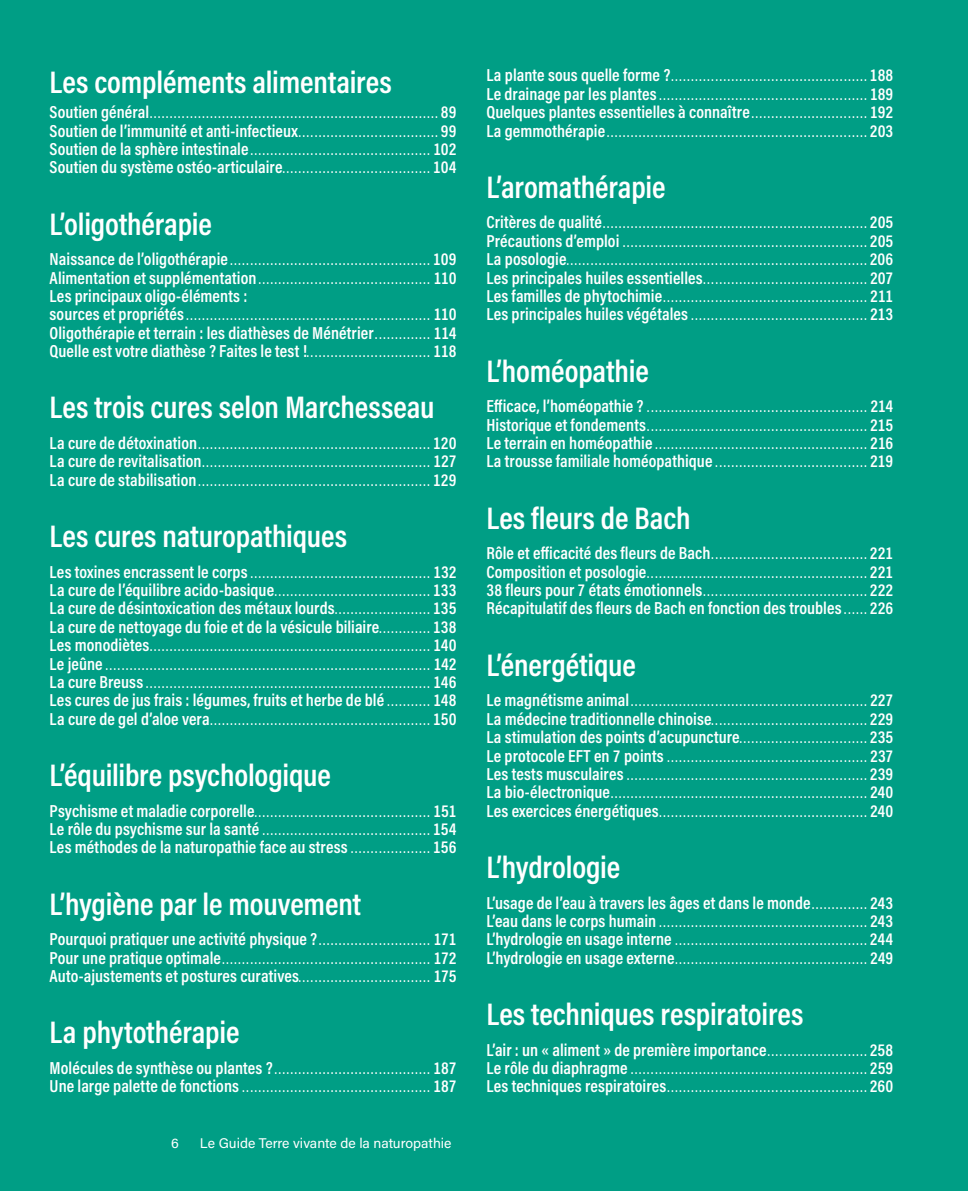
<style>
.page{position:relative;width:968px;height:1191px;background:#fff}
.page>*{position:absolute;margin:0;border:0;box-sizing:border-box;transform-origin:0 0}
.t1{font:600 31.5px "Acumin Pro Cond";letter-spacing:-.005em;color:#fff}
.t2{font:600 17.5px/18.4px "Acumin Pro Cond";letter-spacing:.005em;color:#fff}
.t3{font:14px "Acumin Pro";color:#fff}
.t4{font:600 12.25px/18.4px "Acumin Pro Cond";color:#fff}
.s1{font-size:17.5px}
.s2{font-size:12.25px}
</style>
<div class="page">
<div style="left:0;top:0;width:967px;height:1191px;background:#009e85"></div>
<h1 class="t1" style="left:50px;top:61px;width:343px">Les compléments alimentaires</h1>
<p class="t4" style="left:50px;top:104px;width:408px"><span class="s1">Soutien général</span>........................................................................<span class="s1">89</span></p>
<h2 class="t2" style="left:50px;top:121px;width:408px">Soutien de l’immunité et anti-infectieux<span class="s2">...................................</span>99</h2>
<p class="t4" style="left:50px;top:141px;width:408px"><span class="s1">Soutien de la sphère intestinale</span>............................................. <span class="s1">102<br>Soutien du système ostéo-articulaire</span>..................................... <span class="s1">104</span></p>
<h1 class="t1" style="left:50px;top:203px;width:164px">L’oligothérapie</h1>
<p class="t4" style="left:50px;top:251px;width:408px"><span class="s1">Naissance de l’oligothérapie</span>.................................................. <span class="s1">109<br>Alimentation et supplémentation</span>........................................... <span class="s1">110</span></p>
<h2 class="t2" style="left:50px;top:286px;width:199px">Les principaux oligo-éléments :</h2>
<p class="t4" style="left:50px;top:307px;width:408px"><span class="s1">sources et propriétés</span>............................................................. <span class="s1">110</span></p>
<h2 class="t2" style="left:50px;top:323px;width:408px">Oligothérapie et terrain : les diathèses de Ménétrier<span class="s2">..............</span> 114<br>Quelle est votre diathèse ? Faites le test !<span class="s2">...............................</span> 118</h2>
<h1 class="t1" style="left:50px;top:387px;width:386px">Les trois cures selon Marchesseau</h1>
<p class="t4" style="left:50px;top:435px;width:408px;text-align:justify"><span class="s1">La cure de détoxination</span>.......................................................... <span class="s1">120<br>La cure de revitalisation</span>......................................................... <span class="s1">127<br>La cure de stabilisation</span>.......................................................... <span class="s1">129</span></p>
<h1 class="t1" style="left:50px;top:515px;width:299px">Les cures naturopathiques</h1>
<p class="t4" style="left:50px;top:564px;width:408px"><span class="s1">Les toxines encrassent le corps</span>............................................. <span class="s1">132<br>La cure de l’équilibre acido-basique</span>....................................... <span class="s1">133</span></p>
<h2 class="t2" style="left:50px;top:599px;width:408px">La cure de désintoxication des métaux lourds<span class="s2">........................</span> 135<br>La cure de nettoyage du foie et de la vésicule biliaire<span class="s2">.............</span> 138</h2>
<p class="t4" style="left:50px;top:637px;width:408px;text-align:justify"><span class="s1">Les monodiètes</span>...................................................................... <span class="s1">140<br>Le jeûne</span>................................................................................. <span class="s1">142<br>La cure Breuss</span>....................................................................... <span class="s1">146</span></p>
<h2 class="t2" style="left:50px;top:690px;width:408px">Les cures de jus frais : légumes, fruits et herbe de blé <span class="s2">...........</span> 148</h2>
<p class="t4" style="left:50px;top:711px;width:408px"><span class="s1">La cure de gel d’aloe vera</span>....................................................... <span class="s1">150</span></p>
<h1 class="t1" style="left:50px;top:754px;width:282px">L’équilibre psychologique</h1>
<p class="t4" style="left:50px;top:803px;width:408px"><span class="s1">Psychisme et maladie corporelle</span>............................................ <span class="s1">151<br>Le rôle du psychisme sur la santé</span> .......................................... <span class="s1">154</span></p>
<h2 class="t2" style="left:50px;top:837px;width:408px">Les méthodes de la naturopathie face au stress <span class="s2">....................</span> 156</h2>
<h1 class="t1" style="left:50px;top:883px;width:313px">L’hygiène par le mouvement</h1>
<h2 class="t2" style="left:50px;top:929px;width:408px">Pourquoi pratiquer une activité physique ?<span class="s2">............................</span> 171</h2>
<p class="t4" style="left:50px;top:950px;width:408px"><span class="s1">Pour une pratique optimale</span>.................................................... <span class="s1">172</span></p>
<h2 class="t2" style="left:50px;top:966px;width:408px">Auto-ajustements et postures curatives<span class="s2">.................................</span> 175</h2>
<h1 class="t1" style="left:50px;top:1012px;width:191px">La phytothérapie</h1>
<p class="t4" style="left:50px;top:1060px;width:408px"><span class="s1">Molécules de synthèse ou plantes ?</span>....................................... <span class="s1">187<br>Une large palette de fonctions</span> ............................................... <span class="s1">187</span></p>
<p class="t3" style="left:171px;top:1133px;width:9px">6</p>
<p class="t3" style="left:200px;top:1133px;width:253px">Le Guide Terre vivante de la naturopathie</p>
<p class="t4" style="left:486px;top:68px;width:408px"><span class="s1">La plante sous quelle forme ?</span>................................................. <span class="s1">188<br>Le drainage par les plantes</span>.................................................... <span class="s1">189</span></p>
<h2 class="t2" style="left:486px;top:102px;width:408px">Quelques plantes essentielles à connaître <span class="s2">.............................</span> 192</h2>
<p class="t4" style="left:486px;top:123px;width:408px"><span class="s1">La gemmothérapie</span>................................................................. <span class="s1">203</span></p>
<h1 class="t1" style="left:486px;top:166px;width:181px">L’aromathérapie</h1>
<p class="t4" style="left:486px;top:215px;width:408px;text-align:justify"><span class="s1">Critères de qualité</span>.................................................................. <span class="s1">205<br>Précautions d’emploi</span> ............................................................. <span class="s1">205<br>La posologie</span>........................................................................... <span class="s1">206<br>Les principales huiles essentielles</span>......................................... <span class="s1">207<br>Les familles de phytochimie</span>................................................... <span class="s1">211<br>Les principales huiles végétales</span>............................................ <span class="s1">213</span></p>
<h1 class="t1" style="left:486px;top:350px;width:164px">L’homéopathie</h1>
<p class="t4" style="left:486px;top:398px;width:408px;text-align:justify"><span class="s1">Efficace, l’homéopathie ?</span> ....................................................... <span class="s1">214<br>Historique et fondements</span>....................................................... <span class="s1">215<br>Le terrain en homéopathie</span>..................................................... <span class="s1">216<br>La trousse familiale homéopathique</span>...................................... <span class="s1">219</span></p>
<h1 class="t1" style="left:486px;top:497px;width:205px">Les fleurs de Bach</h1>
<p class="t4" style="left:486px;top:545px;width:408px;text-align:justify"><span class="s1">Rôle et efficacité des fleurs de Bach</span>....................................... <span class="s1">221<br>Composition et posologie</span>....................................................... <span class="s1">221<br>38 fleurs pour 7 états émotionnels</span>.........................................<span class="s1">222</span></p>
<h2 class="t2" style="left:486px;top:599px;width:408px">Récapitulatif des fleurs de Bach en fonction des troubles <span class="s2">......</span> 226</h2>
<h1 class="t1" style="left:486px;top:644px;width:151px">L’énergétique</h1>
<p class="t4" style="left:486px;top:692px;width:408px"><span class="s1">Le magnétisme animal</span>........................................................... <span class="s1">227<br>La médecine traditionnelle chinoise</span>.......................................<span class="s1">229</span></p>
<h2 class="t2" style="left:486px;top:727px;width:408px">La stimulation des points d’acupuncture<span class="s2">................................</span> 235</h2>
<p class="t4" style="left:486px;top:748px;width:408px;text-align:justify"><span class="s1">Le protocole EFT en 7 points</span> .................................................. <span class="s1">237<br>Les tests musculaires</span> ............................................................<span class="s1">239<br>La bio-électronique</span>................................................................ <span class="s1">240<br>Les exercices énergétiques</span>.................................................... <span class="s1">240</span></p>
<h1 class="t1" style="left:486px;top:846px;width:135px">L’hydrologie</h1>
<h2 class="t2" style="left:486px;top:893px;width:408px">L’usage de l’eau à travers les âges et dans le monde<span class="s2">..............</span> 243</h2>
<p class="t4" style="left:486px;top:913px;width:408px;text-align:justify"><span class="s1">L’eau dans le corps humain</span>.................................................... <span class="s1">243<br>L’hydrologie en usage interne</span> ................................................ <span class="s1">244<br>L’hydrologie en usage externe</span>................................................ <span class="s1">249</span></p>
<h1 class="t1" style="left:486px;top:993px;width:318px">Les techniques respiratoires</h1>
<h2 class="t2" style="left:486px;top:1040px;width:408px">L’air : un « aliment » de première importance<span class="s2">.........................</span> 258</h2>
<p class="t4" style="left:486px;top:1060px;width:408px"><span class="s1">Le rôle du diaphragme</span> ........................................................... <span class="s1">259<br>Les techniques respiratoires</span>.................................................. <span class="s1">260</span></p>
</div>
